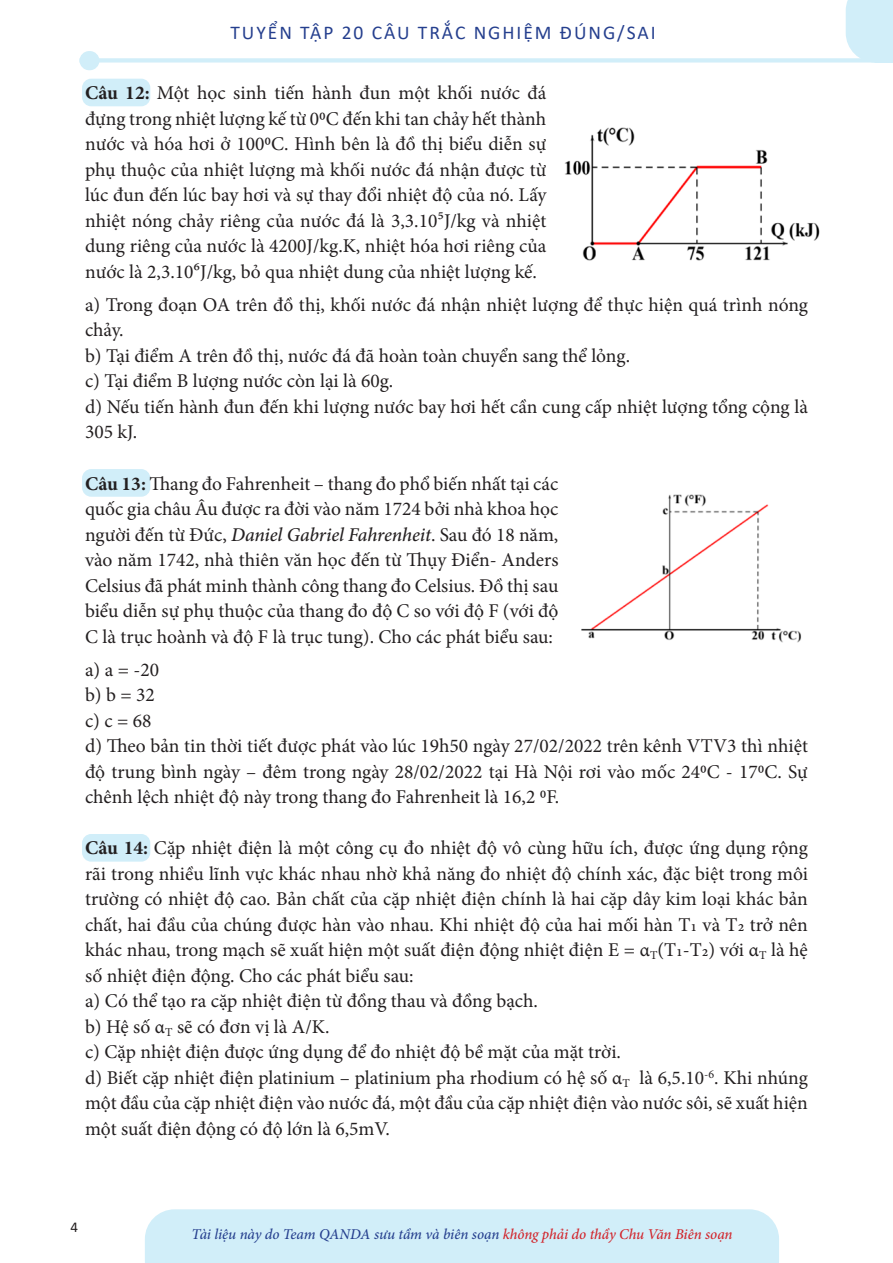
<style>
.page{position:relative;width:893px;height:1263px;background:#fff}
.page>*{position:absolute;margin:0;border:0;box-sizing:border-box;transform-origin:0 0}
.t1{font:19.5px/25.5px "Minion Pro";color:#231f20}
.t2{font:19.5px "Calibri";letter-spacing:.1em;color:#253f8e}
.t3{font:italic 500 15px "Minion Pro";letter-spacing:-.005em;color:#253f8e}
.t4{font:15px "Calibri";color:#231f20}
.s1{font-weight:700}
.s2{font-weight:500;font-style:italic}
.s3{color:#d1232a}
</style>
<div class="page">
<div style="left:846px;top:0;width:47px;height:58px;background:#d1eef9"></div>
<div style="left:80px;top:58px;width:813px;height:5px;background:#d1eef9"></div>
<div style="left:80px;top:51px;width:19px;height:19px;background:#d1eef9;border-radius:10px"></div>
<div style="left:145px;top:1209px;width:634px;height:54px;background:#d1eef9"></div>
<div style="left:82px;top:834px;width:68px;height:28px;background:#d1eef9;border-radius:9px"></div>
<div style="left:82px;top:469px;width:68px;height:28px;background:#d1eef9;border-radius:9px"></div>
<div style="left:82px;top:79px;width:68px;height:27px;background:#d1eef9;border-radius:9px"></div>
<img style="left:564px;top:127px;width:256px;height:134px">
<img style="left:581px;top:494px;width:221px;height:149px">
<p class="t2" style="left:230px;top:19px;width:427px">TUYỂN TẬP 20 CÂU TRẮC NGHIỆM ĐÚNG/SAI</p>
<p class="t1" style="left:85px;top:80px;width:463px;text-align:justify"><span class="s1">Câu 12:</span> Một học sinh tiến hành đun một khối nước đá đựng trong nhiệt lượng kế từ 00C đến khi tan chảy hết thành nước và hóa hơi ở 1000C. Hình bên là đồ thị biểu diễn sự phụ thuộc của nhiệt lượng mà khối nước đá nhận được từ lúc đun đến lúc bay hơi và sự thay đổi nhiệt độ của nó. Lấy nhiệt nóng chảy riêng của nước đá là 3,3.10⁵J/kg và nhiệt dung riêng của nước là 4200J/kg.K, nhiệt hóa hơi riêng của nước là 2,3.10⁶J/kg, bỏ qua nhiệt dung của nhiệt lượng kế.</p>
<p class="t1" style="left:85px;top:292px;width:724px">a) Trong đoạn OA trên đồ thị, khối nước đá nhận nhiệt lượng để thực hiện quá trình nóng chảy.<br>b) Tại điểm A trên đồ thị, nước đá đã hoàn toàn chuyển sang thể lỏng.<br>c) Tại điểm B lượng nước còn lại là 60g.<br>d) Nếu tiến hành đun đến khi lượng nước bay hơi hết cần cung cấp nhiệt lượng tổng cộng là 305 kJ.</p>
<p class="t1" style="left:85px;top:471px;width:475px;text-align:justify"><span class="s1">Câu 13:</span> Thang đo Fahrenheit – thang đo phổ biến nhất tại các quốc gia châu Âu được ra đời vào năm 1724 bởi nhà khoa học người đến từ Đức, <span class="s2">Daniel Gabriel Fahrenheit</span>. Sau đó 18 năm, vào năm 1742, nhà thiên văn học đến từ Thụy Điển- Anders Celsius đã phát minh thành công thang đo Celsius. Đồ thị sau biểu diễn sự phụ thuộc của thang đo độ C so với độ F (với độ C là trục hoành và độ F là trục tung). Cho các phát biểu sau:</p>
<p class="t1" style="left:85px;top:657px;width:724px">a) a = -20<br>b) b = 32<br>c) c = 68<br>d) Theo bản tin thời tiết được phát vào lúc 19h50 ngày 27/02/2022 trên kênh VTV3 thì nhiệt độ trung bình ngày – đêm trong ngày 28/02/2022 tại Hà Nội rơi vào mốc 240C - 170C. Sự chênh lệch nhiệt độ này trong thang đo Fahrenheit là 16,2 0F.</p>
<p class="t1" style="left:85px;top:835px;width:724px"><span class="s1">Câu 14:</span> Cặp nhiệt điện là một công cụ đo nhiệt độ vô cùng hữu ích, được ứng dụng rộng rãi trong nhiều lĩnh vực khác nhau nhờ khả năng đo nhiệt độ chính xác, đặc biệt trong môi trường có nhiệt độ cao. Bản chất của cặp nhiệt điện chính là hai cặp dây kim loại khác bản chất, hai đầu của chúng được hàn vào nhau. Khi nhiệt độ của hai mối hàn T1 và T2 trở nên khác nhau, trong mạch sẽ xuất hiện một suất điện động nhiệt điện E = α<sub>T</sub>(T1-T2) với α<sub>T</sub> là hệ số nhiệt điện động. Cho các phát biểu sau:<br>a) Có thể tạo ra cặp nhiệt điện từ đồng thau và đồng bạch.<br>b) Hệ số α<sub>T</sub> sẽ có đơn vị là A/K.<br>c) Cặp nhiệt điện được ứng dụng để đo nhiệt độ bề mặt của mặt trời.<br>d) Biết cặp nhiệt điện platinium – platinium pha rhodium có hệ số α<sub>T</sub> là 6,5.10<sup>-6</sup>. Khi nhúng một đầu của cặp nhiệt điện vào nước đá, một đầu của cặp nhiệt điện vào nước sôi, sẽ xuất hiện một suất điện động có độ lớn là 6,5mV.</p>
<p class="t4" style="left:71px;top:1217px;width:9px">4</p>
<p class="t3" style="left:191px;top:1224px;width:543px">Tài liệu này do Team QANDA sưu tầm và biên soạn <span class="s3">không phải do thầy Chu Văn Biên soạn</span></p>
</div>
